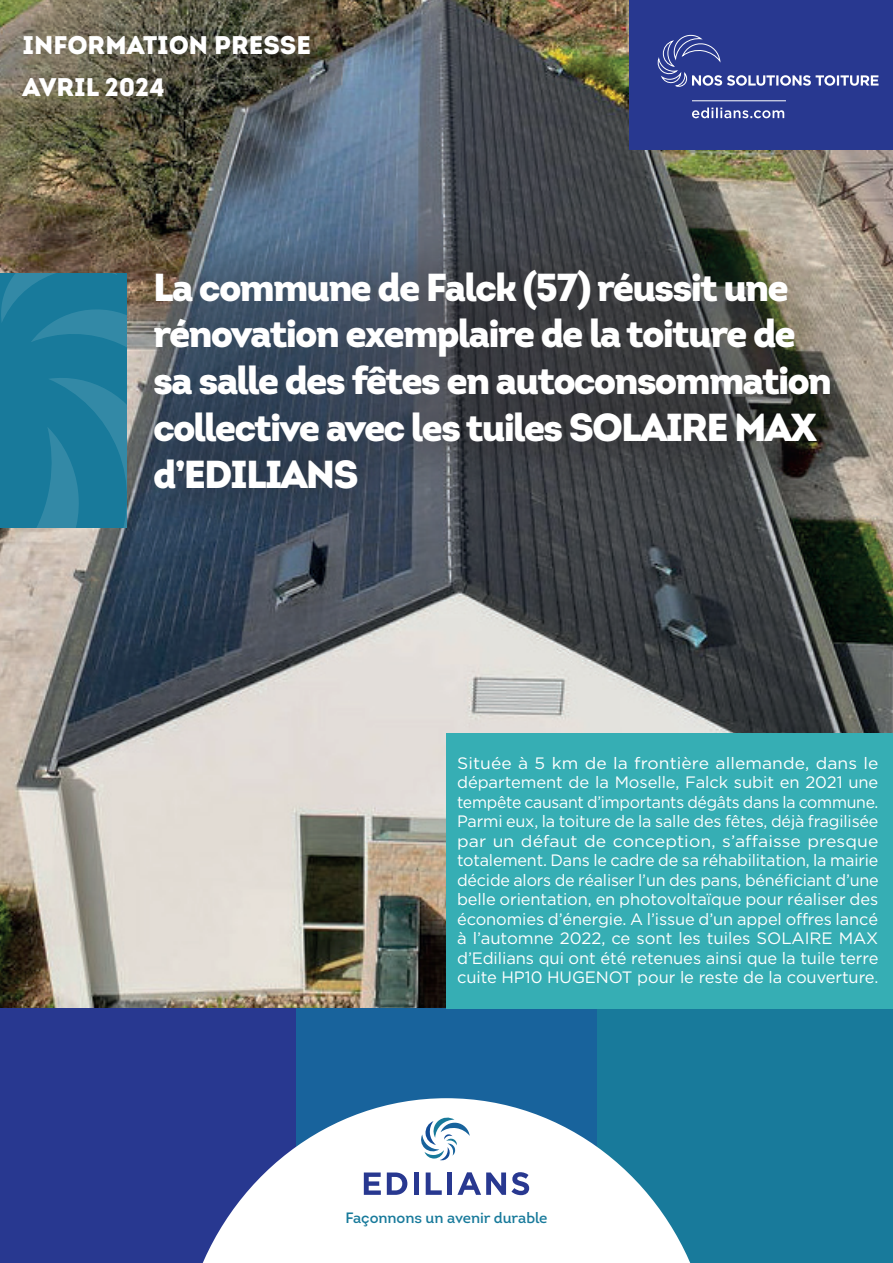
<style>
.page{position:relative;width:893px;height:1263px;background:#fff}
.page>*{position:absolute;margin:0;border:0;box-sizing:border-box;transform-origin:0 0}
.t1{font:900 39px/46.8px "Intro";letter-spacing:-.05em;color:#fff}
.t2{font:900 25.5px/42px "Intro";color:#fff}
.t3{font:16.5px/19.5px "Gotham HTF";letter-spacing:-.005em;color:#fff;text-align:justify;scale:1.06 1}
.t4{font:15px "Intro";letter-spacing:-.005em;color:#187a9b}
</style>
<div class="page">
<img style="left:0;top:0;width:893px;height:1008px">
<div style="left:296px;top:1008px;width:301px;height:255px;background:#18639c"></div>
<div style="left:0;top:1008px;width:296px;height:255px;background:#283890"></div>
<div style="left:597px;top:1008px;width:296px;height:255px;background:#187a9b"></div>
<svg style="left:202px;top:1098px;width:489px;height:165px;fill:#fff"></svg>
<svg style="left:420px;top:1116px;width:50px;height:45px;background:#c8dae7"></svg>
<svg style="left:364px;top:1172px;width:17px;height:23px"></svg>
<svg style="left:387px;top:1172px;width:20px;height:23px"></svg>
<hr style="left:414px;top:1172px;width:4px;height:23px;background:#283890">
<svg style="left:426px;top:1172px;width:16px;height:23px"></svg>
<div style="left:447px;top:1172px;width:5px;height:23px;background:#283890"></div>
<svg style="left:457px;top:1172px;width:72px;height:23px;background:#9ba3cb"></svg>
<svg style="left:110px;top:225px;width:765px;height:310px;background:#494e54"></svg>
<svg style="left:0;top:273px;width:126px;height:255px;background:#1e7d9d"></svg>
<div style="left:446px;top:733px;width:447px;height:275px;background:#36aeb4"></div>
<div style="left:629px;top:0;width:264px;height:150px;background:#283890"></div>
<hr style="left:692px;top:100px;width:94px;height:1px;background:#fff">
<svg style="left:692px;top:108px;width:92px;height:10px"></svg>
<svg style="left:657px;top:34px;width:221px;height:53px"></svg>
<h2 class="t2" style="left:23px;top:24px;width:290px">INFORMATION PRESSE<br>AVRIL 2024</h2>
<h1 class="t1" style="left:153px;top:263px;width:681px">La commune de Falck (57) réussit une rénovation exemplaire de la toiture de sa salle des fêtes en autoconsommation collective avec les tuiles SOLAIRE MAX d’EDILIANS</h1>
<p class="t3" style="left:457px;top:753px;width:399px">Située à 5 km de la frontière allemande, dans le département de la Moselle, Falck subit en 2021 une tempête causant d’importants dégâts dans la commune.<br>Parmi eux, la toiture de la salle des fêtes, déjà fragilisée par un défaut de conception, s’affaisse presque totalement. Dans le cadre de sa réhabilitation, la mairie décide alors de réaliser l’un des pans, bénéficiant d’une belle orientation, en photovoltaïque pour réaliser des économies d’énergie. A l’issue d’un appel offres lancé à l’automne 2022, ce sont les tuiles SOLAIRE MAX d’Edilians qui ont été retenues ainsi que la tuile terre cuite HP10 HUGENOT pour le reste de la couverture.</p>
<p class="t4" style="left:345px;top:1209px;width:204px">Façonnons un avenir durable</p>
</div>
